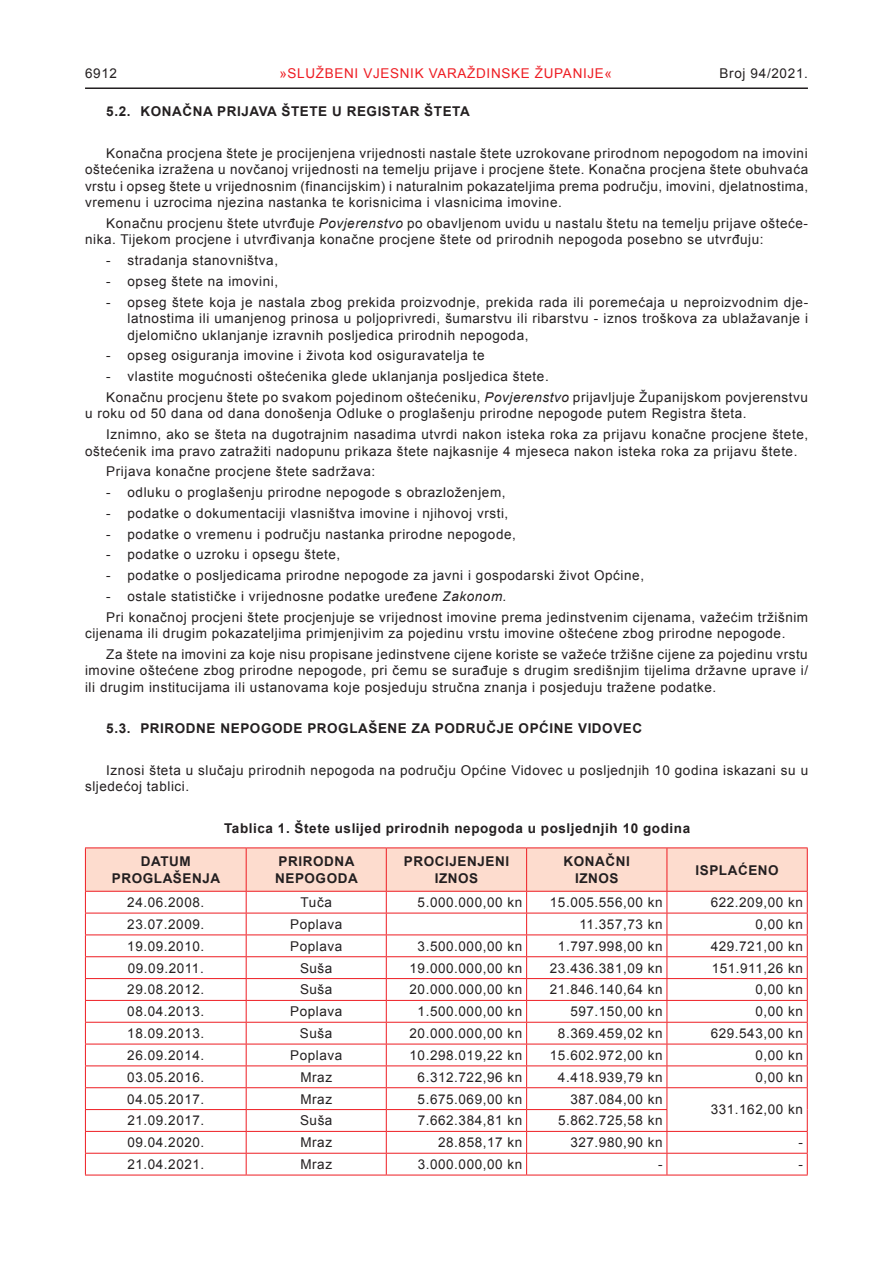
<style>
.page{position:relative;width:893px;height:1263px;background:#fff}
.page>*{position:absolute;margin:0;border:0;box-sizing:border-box;transform-origin:0 0}
.t1{font:13.5px/16.5px "Arial";letter-spacing:.04em;color:#231f20}
.t2{font:700 13.5px/16.5px "Arial";letter-spacing:.04em;color:#231f20;text-align:center}
.t3{font:13.5px "Arial";letter-spacing:.05em;color:#ee1d23}
.s1{font-style:italic}
</style>
<div class="page">
<hr style="left:85px;top:87px;width:723px;height:2px;background:#231f20">
<hr style="left:85px;top:847px;width:161px;height:1px;background:#ee1d23">
<hr style="left:246px;top:847px;width:140px;height:1px;background:#ee1d23">
<hr style="left:386px;top:847px;width:141px;height:1px;background:#ee1d23">
<hr style="left:527px;top:847px;width:140px;height:1px;background:#ee1d23">
<hr style="left:667px;top:847px;width:141px;height:1px;background:#ee1d23">
<svg style="left:85px;top:848px;width:723px;height:327px"></svg>
<hr style="left:85px;top:1175px;width:161px;height:1px;background:#ee1d23">
<hr style="left:246px;top:1175px;width:140px;height:1px;background:#ee1d23">
<hr style="left:386px;top:1175px;width:141px;height:1px;background:#ee1d23">
<hr style="left:527px;top:1175px;width:140px;height:1px;background:#ee1d23">
<hr style="left:667px;top:1175px;width:141px;height:1px;background:#ee1d23">
<p class="t1" style="left:85px;top:65px;width:34px">6912</p>
<p class="t3" style="left:279px;top:64px;width:334px">»SLUŽBENI VJESNIK VARAŽDINSKE ŽUPANIJE«</p>
<p class="t1" style="left:719px;top:65px;width:90px">Broj 94/2021.</p>
<p class="t2" style="left:106px;top:104px;width:365px">5.2. KONAČNA PRIJAVA ŠTETE U REGISTAR ŠTETA</p>
<p class="t1" style="left:85px;top:145px;width:725px;text-align:justify;text-indent:21px">Konačna procjena štete je procijenjena vrijednosti nastale štete uzrokovane prirodnom nepogodom na imovini oštećenika izražena u novčanoj vrijednosti na temelju prijave i procjene štete. Konačna procjena štete obuhvaća vrstu i opseg štete u vrijednosnim (financijskim) i naturalnim pokazateljima prema području, imovini, djelatnostima, vremenu i uzrocima njezina nastanka te korisnicima i vlasnicima imovine.</p>
<p class="t1" style="left:85px;top:215px;width:725px;text-indent:21px">Konačnu procjenu štete utvrđuje <span class="s1">Povjerenstvo</span> po obavljenom uvidu u nastalu štetu na temelju prijave ošteće&shy;nika. Tijekom procjene i utvrđivanja konačne procjene štete od prirodnih nepogoda posebno se utvrđuju:</p>
<p class="t1" style="left:106px;top:252px;width:173px">- stradanja stanovništva,</p>
<p class="t1" style="left:106px;top:273px;width:173px">- opseg štete na imovini,</p>
<p class="t1" style="left:128px;top:294px;width:682px;text-align:justify;text-indent:-21px">- opseg štete koja je nastala zbog prekida proizvodnje, prekida rada ili poremećaja u neproizvodnim dje&shy;latnostima ili umanjenog prinosa u poljoprivredi, šumarstvu ili ribarstvu - iznos troškova za ublažavanje i djelomično uklanjanje izravnih posljedica prirodnih nepogoda,</p>
<p class="t1" style="left:106px;top:348px;width:380px">- opseg osiguranja imovine i života kod osiguravatelja te</p>
<p class="t1" style="left:106px;top:366px;width:703px;line-height:20.7px">- vlastite mogućnosti oštećenika glede uklanjanja posljedica štete.<br>Konačnu procjenu štete po svakom pojedinom oštećeniku, <span class="s1">Povjerenstvo</span> prijavljuje Županijskom povjerenstvu</p>
<p class="t1" style="left:106px;top:403px;width:703px;line-height:20.7px;text-indent:-21px">u roku od 50 dana od dana donošenja Odluke o proglašenju prirodne nepogode putem Registra šteta.<br>Iznimno, ako se šteta na dugotrajnim nasadima utvrdi nakon isteka roka za prijavu konačne procjene štete,</p>
<p class="t1" style="left:106px;top:441px;width:693px;line-height:20.7px;text-indent:-21px">oštećenik ima pravo zatražiti nadopunu prikaza štete najkasnije 4 mjeseca nakon isteka roka za prijavu štete.<br>Prijava konačne procjene štete sadržava:</p>
<p class="t1" style="left:106px;top:484px;width:401px">- odluku o proglašenju prirodne nepogode s obrazloženjem,</p>
<p class="t1" style="left:106px;top:505px;width:404px">- podatke o dokumentaciji vlasništva imovine i njihovoj vrsti,</p>
<p class="t1" style="left:106px;top:526px;width:411px">- podatke o vremenu i području nastanka prirodne nepogode,</p>
<p class="t1" style="left:106px;top:547px;width:235px">- podatke o uzroku i opsegu štete,</p>
<p class="t1" style="left:106px;top:567px;width:539px">- podatke o posljedicama prirodne nepogode za javni i gospodarski život Općine,</p>
<p class="t1" style="left:106px;top:586px;width:703px;line-height:20.7px">- ostale statističke i vrijednosne podatke uređene <span class="s1">Zakonom.<br></span>Pri konačnoj procjeni štete procjenjuje se vrijednost imovine prema jedinstvenim cijenama, važećim tržišnim</p>
<p class="t1" style="left:106px;top:623px;width:703px;line-height:20.7px;text-indent:-21px">cijenama ili drugim pokazateljima primjenjivim za pojedinu vrstu imovine oštećene zbog prirodne nepogode.<br>Za štete na imovini za koje nisu propisane jedinstvene cijene koriste se važeće tržišne cijene za pojedinu vrstu</p>
<p class="t1" style="left:85px;top:662px;width:725px">imovine oštećene zbog prirodne nepogode, pri čemu se surađuje s drugim središnjim tijelima državne uprave i/ ili drugim institucijama ili ustanovama koje posjeduju stručna znanja i posjeduju tražene podatke.</p>
<p class="t2" style="left:106px;top:721px;width:537px">5.3. PRIRODNE NEPOGODE PROGLAŠENE ZA PODRUČJE OPĆINE VIDOVEC</p>
<p class="t1" style="left:85px;top:762px;width:725px;text-indent:21px">Iznosi šteta u slučaju prirodnih nepogoda na području Općine Vidovec u posljednjih 10 godina iskazani su u sljedećoj tablici.</p>
<p class="t2" style="left:224px;top:820px;width:467px">Tablica 1. Štete uslijed prirodnih nepogoda u posljednjih 10 godina</p>
<p class="t2" style="left:112px;top:854px;width:110px">DATUM<br>PROGLAŠENJA</p>
<p class="t2" style="left:275px;top:854px;width:84px;text-align:left">PRIRODNA<br>NEPOGODA</p>
<p class="t2" style="left:404px;top:854px;width:107px">PROCIJENJENI<br>IZNOS</p>
<p class="t2" style="left:564px;top:854px;width:68px">KONAČNI<br>IZNOS</p>
<p class="t2" style="left:695px;top:862px;width:85px">ISPLAĆENO</p>
<p class="t1" style="left:127px;top:894px;width:78px">24.06.2008.</p>
<p class="t1" style="left:301px;top:894px;width:33px">Tuča</p>
<p class="t1" style="left:418px;top:894px;width:106px">5.000.000,00 kn</p>
<p class="t1" style="left:550px;top:894px;width:114px">15.005.556,00 kn</p>
<p class="t1" style="left:711px;top:894px;width:94px">622.209,00 kn</p>
<p class="t1" style="left:127px;top:916px;width:78px">23.07.2009.</p>
<p class="t1" style="left:290px;top:916px;width:54px">Poplava</p>
<p class="t1" style="left:579px;top:916px;width:85px">11.357,73 kn</p>
<p class="t1" style="left:755px;top:916px;width:49px">0,00 kn</p>
<p class="t1" style="left:127px;top:938px;width:78px">19.09.2010.</p>
<p class="t1" style="left:290px;top:938px;width:54px">Poplava</p>
<p class="t1" style="left:418px;top:938px;width:106px">3.500.000,00 kn</p>
<p class="t1" style="left:558px;top:938px;width:106px">1.797.998,00 kn</p>
<p class="t1" style="left:711px;top:938px;width:94px">429.721,00 kn</p>
<p class="t1" style="left:128px;top:960px;width:77px">09.09.2011.</p>
<p class="t1" style="left:300px;top:960px;width:34px">Suša</p>
<p class="t1" style="left:410px;top:960px;width:114px">19.000.000,00 kn</p>
<p class="t1" style="left:550px;top:960px;width:114px">23.436.381,09 kn</p>
<p class="t1" style="left:712px;top:960px;width:93px">151.911,26 kn</p>
<p class="t1" style="left:127px;top:981px;width:78px">29.08.2012.</p>
<p class="t1" style="left:300px;top:981px;width:34px">Suša</p>
<p class="t1" style="left:410px;top:981px;width:114px">20.000.000,00 kn</p>
<p class="t1" style="left:550px;top:981px;width:114px">21.846.140,64 kn</p>
<p class="t1" style="left:755px;top:981px;width:49px">0,00 kn</p>
<p class="t1" style="left:127px;top:1003px;width:78px">08.04.2013.</p>
<p class="t1" style="left:290px;top:1003px;width:54px">Poplava</p>
<p class="t1" style="left:418px;top:1003px;width:106px">1.500.000,00 kn</p>
<p class="t1" style="left:570px;top:1003px;width:94px">597.150,00 kn</p>
<p class="t1" style="left:755px;top:1003px;width:49px">0,00 kn</p>
<p class="t1" style="left:127px;top:1025px;width:78px">18.09.2013.</p>
<p class="t1" style="left:300px;top:1025px;width:34px">Suša</p>
<p class="t1" style="left:410px;top:1025px;width:114px">20.000.000,00 kn</p>
<p class="t1" style="left:558px;top:1025px;width:106px">8.369.459,02 kn</p>
<p class="t1" style="left:711px;top:1025px;width:94px">629.543,00 kn</p>
<p class="t1" style="left:127px;top:1047px;width:78px">26.09.2014.</p>
<p class="t1" style="left:290px;top:1047px;width:54px">Poplava</p>
<p class="t1" style="left:410px;top:1047px;width:114px">10.298.019,22 kn</p>
<p class="t1" style="left:550px;top:1047px;width:114px">15.602.972,00 kn</p>
<p class="t1" style="left:755px;top:1047px;width:49px">0,00 kn</p>
<p class="t1" style="left:127px;top:1069px;width:78px">03.05.2016.</p>
<p class="t1" style="left:300px;top:1069px;width:33px">Mraz</p>
<p class="t1" style="left:418px;top:1069px;width:106px">6.312.722,96 kn</p>
<p class="t1" style="left:558px;top:1069px;width:106px">4.418.939,79 kn</p>
<p class="t1" style="left:755px;top:1069px;width:49px">0,00 kn</p>
<p class="t1" style="left:127px;top:1091px;width:78px">04.05.2017.</p>
<p class="t1" style="left:300px;top:1091px;width:33px">Mraz</p>
<p class="t1" style="left:418px;top:1091px;width:106px">5.675.069,00 kn</p>
<p class="t1" style="left:570px;top:1091px;width:94px">387.084,00 kn</p>
<p class="t1" style="left:711px;top:1102px;width:94px">331.162,00 kn</p>
<p class="t1" style="left:127px;top:1112px;width:78px">21.09.2017.</p>
<p class="t1" style="left:300px;top:1112px;width:34px">Suša</p>
<p class="t1" style="left:418px;top:1112px;width:106px">7.662.384,81 kn</p>
<p class="t1" style="left:558px;top:1112px;width:106px">5.862.725,58 kn</p>
<p class="t1" style="left:127px;top:1134px;width:78px">09.04.2020.</p>
<p class="t1" style="left:300px;top:1134px;width:33px">Mraz</p>
<p class="t1" style="left:438px;top:1134px;width:86px">28.858,17 kn</p>
<p class="t1" style="left:570px;top:1134px;width:94px">327.980,90 kn</p>
<p class="t1" style="left:798px;top:1134px;width:6px">-</p>
<p class="t1" style="left:127px;top:1156px;width:78px">21.04.2021.</p>
<p class="t1" style="left:300px;top:1156px;width:33px">Mraz</p>
<p class="t1" style="left:418px;top:1156px;width:106px">3.000.000,00 kn</p>
<p class="t1" style="left:658px;top:1156px;width:6px">-</p>
<p class="t1" style="left:799px;top:1156px;width:6px">-</p>
</div>
